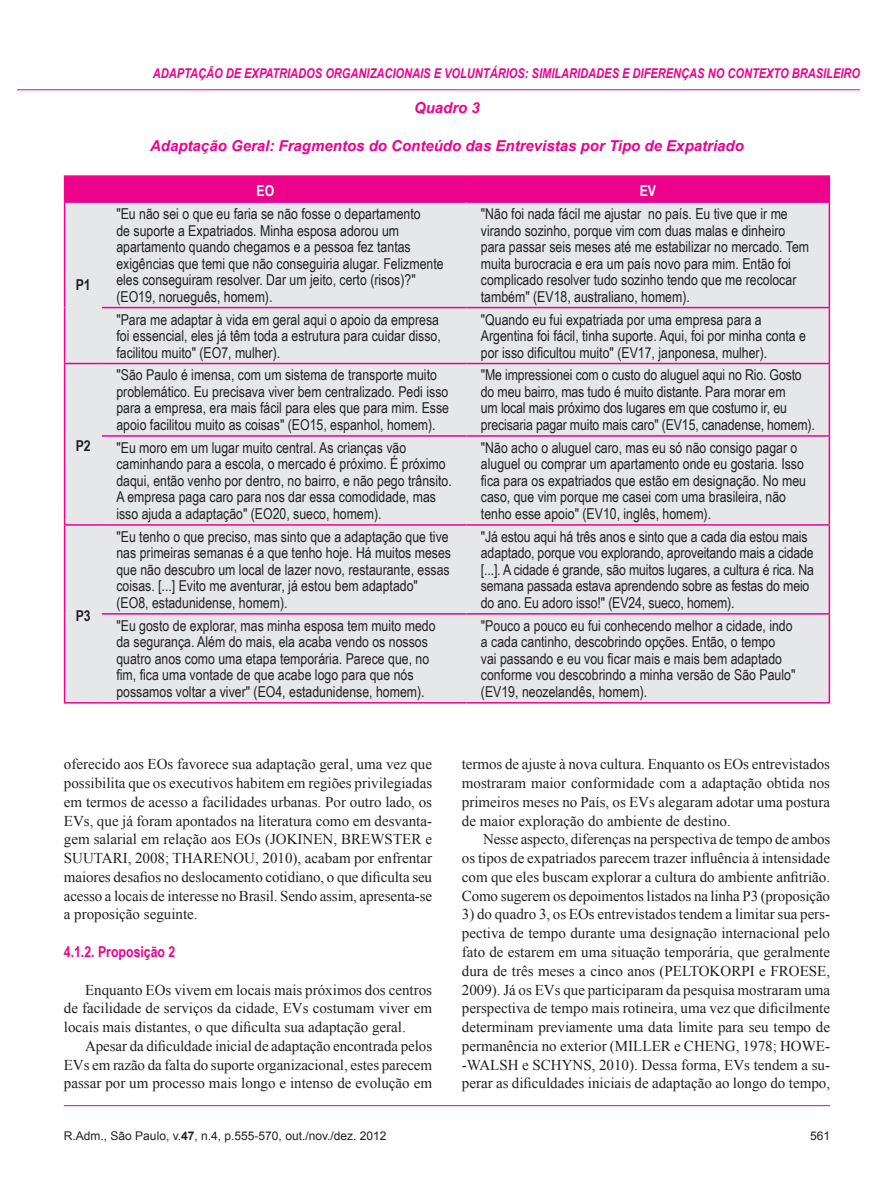
<style>
.page{position:relative;width:894px;height:1191px;background:#fff}
.page>*{position:absolute;margin:0;border:0;box-sizing:border-box;transform-origin:0 0}
.t1{font:15px/16.5px "Arial Narrow";color:#231f20}
.t2{font:15px/18.8px "Times New Roman";color:#231f20;text-align:justify}
.t3{font:italic 700 15px "Arial";color:#ed028c}
.t4{font:700 15px "Arial Narrow";color:#ed028c}
.t5{font:700 15px "Arial Narrow";color:#231f20}
.t6{font:700 15px "Arial Narrow";color:#fff}
.t7{font:italic 700 13.5px "Arial Narrow";color:#ed028c}
.t8{font:12px "Arial";color:#231f20}
.s1{font-weight:700}
</style>
<div class="page">
<hr style="left:64px;top:1105px;width:765px;height:1px;background:#ed028c">
<hr style="left:17px;top:89px;width:842px;height:1px;background:#ed028c">
<div style="left:65px;top:203px;width:763px;height:499px;background:#e6e7e9"></div>
<hr style="left:64px;top:175px;width:38px;height:2px;background:#ed028c">
<hr style="left:102px;top:175px;width:364px;height:2px;background:#ed028c">
<hr style="left:466px;top:175px;width:363px;height:2px;background:#ed028c">
<hr style="left:64px;top:201px;width:38px;height:2px;background:#ed028c">
<hr style="left:102px;top:201px;width:364px;height:2px;background:#ed028c">
<hr style="left:466px;top:201px;width:363px;height:2px;background:#ed028c">
<hr style="left:102px;top:307px;width:364px;height:1px;background:#ed028c">
<hr style="left:466px;top:307px;width:363px;height:1px;background:#ed028c">
<hr style="left:64px;top:363px;width:38px;height:1px;background:#ed028c">
<hr style="left:102px;top:363px;width:364px;height:1px;background:#ed028c">
<hr style="left:466px;top:363px;width:363px;height:1px;background:#ed028c">
<hr style="left:102px;top:435px;width:364px;height:2px;background:#ed028c">
<hr style="left:466px;top:435px;width:363px;height:2px;background:#ed028c">
<hr style="left:64px;top:524px;width:38px;height:1px;background:#ed028c">
<hr style="left:64px;top:702px;width:38px;height:1px;background:#ed028c">
<hr style="left:102px;top:524px;width:364px;height:1px;background:#ed028c">
<hr style="left:466px;top:524px;width:363px;height:1px;background:#ed028c">
<hr style="left:102px;top:613px;width:364px;height:1px;background:#ed028c">
<hr style="left:466px;top:613px;width:363px;height:1px;background:#ed028c">
<hr style="left:102px;top:702px;width:364px;height:1px;background:#ed028c">
<hr style="left:466px;top:702px;width:363px;height:1px;background:#ed028c">
<div style="left:64px;top:176px;width:765px;height:26px;background:#ed028c"></div>
<hr style="left:64px;top:203px;width:1px;height:104px;background:#ed028c">
<hr style="left:64px;top:307px;width:1px;height:56px;background:#ed028c">
<hr style="left:828px;top:203px;width:1px;height:104px;background:#ed028c">
<hr style="left:828px;top:308px;width:1px;height:55px;background:#ed028c">
<hr style="left:64px;top:364px;width:1px;height:72px;background:#ed028c">
<hr style="left:64px;top:436px;width:1px;height:88px;background:#ed028c">
<hr style="left:828px;top:364px;width:1px;height:71px;background:#ed028c">
<hr style="left:828px;top:437px;width:1px;height:87px;background:#ed028c">
<hr style="left:64px;top:525px;width:1px;height:89px;background:#ed028c">
<hr style="left:64px;top:614px;width:1px;height:88px;background:#ed028c">
<hr style="left:828px;top:525px;width:1px;height:88px;background:#ed028c">
<hr style="left:828px;top:614px;width:1px;height:88px;background:#ed028c">
<p class="t7" style="left:153px;top:63px;width:708px">ADAPTAÇÃO DE EXPATRIADOS ORGANIZACIONAIS E VOLUNTÁRIOS: SIMILARIDADES E DIFERENÇAS NO CONTEXTO BRASILEIRO</p>
<p class="t5" style="left:76px;top:273px;width:17px">P1</p>
<p class="t5" style="left:76px;top:434px;width:17px">P2</p>
<p class="t5" style="left:76px;top:604px;width:17px">P3</p>
<p class="t3" style="left:414px;top:98px;width:67px">Quadro 3</p>
<p class="t3" style="left:150px;top:136px;width:595px">Adaptação Geral: Fragmentos do Conteúdo das Entrevistas por Tipo de Expatriado</p>
<p class="t6" style="left:256px;top:179px;width:19px">EO</p>
<p class="t6" style="left:639px;top:179px;width:18px">EV</p>
<p class="t1" style="left:116px;top:205px;width:328px">"Eu não sei o que eu faria se não fosse o departamento<br>de suporte a Expatriados. Minha esposa adorou um apartamento quando chegamos e a pessoa fez tantas exigências que temi que não conseguiria alugar. Felizmente eles conseguiram resolver. Dar um jeito, certo (risos)?" (EO19, norueguês, homem).</p>
<p class="t1" style="left:480px;top:205px;width:329px">"Não foi nada fácil me ajustar no país. Eu tive que ir me virando sozinho, porque vim com duas malas e dinheiro para passar seis meses até me estabilizar no mercado. Tem muita burocracia e era um país novo para mim. Então foi complicado resolver tudo sozinho tendo que me recolocar também" (EV18, australiano, homem).</p>
<p class="t1" style="left:116px;top:310px;width:326px;text-align:justify">"Para me adaptar à vida em geral aqui o apoio da empresa foi essencial, eles já têm toda a estrutura para cuidar disso, facilitou muito" (EO7, mulher).</p>
<p class="t1" style="left:480px;top:310px;width:326px">"Quando eu fui expatriada por uma empresa para a<br>Argentina foi fácil, tinha suporte. Aqui, foi por minha conta e por isso dificultou muito" (EV17, janponesa, mulher).</p>
<p class="t1" style="left:116px;top:366px;width:334px">"São Paulo é imensa, com um sistema de transporte muito problemático. Eu precisava viver bem centralizado. Pedi isso para a empresa, era mais fácil para eles que para mim. Esse apoio facilitou muito as coisas" (EO15, espanhol, homem).</p>
<p class="t1" style="left:480px;top:366px;width:335px">"Me impressionei com o custo do aluguel aqui no Rio. Gosto do meu bairro, mas tudo é muito distante. Para morar em<br>um local mais próximo dos lugares em que costumo ir, eu precisaria pagar muito mais caro" (EV15, canadense, homem).</p>
<p class="t1" style="left:116px;top:439px;width:337px">"Eu moro em um lugar muito central. As crianças vão caminhando para a escola, o mercado é próximo. É próximo daqui, então venho por dentro, no bairro, e não pego trânsito.<br>A empresa paga caro para nos dar essa comodidade, mas isso ajuda a adaptação" (EO20, sueco, homem).</p>
<p class="t1" style="left:480px;top:439px;width:326px">"Não acho o aluguel caro, mas eu só não consigo pagar o aluguel ou comprar um apartamento onde eu gostaria. Isso fica para os expatriados que estão em designação. No meu caso, que vim porque me casei com uma brasileira, não tenho esse apoio" (EV10, inglês, homem).</p>
<p class="t1" style="left:116px;top:528px;width:336px">"Eu tenho o que preciso, mas sinto que a adaptação que tive nas primeiras semanas é a que tenho hoje. Há muitos meses que não descubro um local de lazer novo, restaurante, essas coisas. [...] Evito me aventurar, já estou bem adaptado" (EO8, estadunidense, homem).</p>
<p class="t1" style="left:480px;top:528px;width:334px">"Já estou aqui há três anos e sinto que a cada dia estou mais adaptado, porque vou explorando, aproveitando mais a cidade [...]. A cidade é grande, são muitos lugares, a cultura é rica. Na semana passada estava aprendendo sobre as festas do meio do ano. Eu adoro isso!" (EV24, sueco, homem).</p>
<p class="t1" style="left:116px;top:616px;width:320px">"Eu gosto de explorar, mas minha esposa tem muito medo da segurança. Além do mais, ela acaba vendo os nossos quatro anos como uma etapa temporária. Parece que, no fim, fica uma vontade de que acabe logo para que nós possamos voltar a viver" (EO4, estadunidense, homem).</p>
<p class="t1" style="left:480px;top:616px;width:316px">"Pouco a pouco eu fui conhecendo melhor a cidade, indo a cada cantinho, descobrindo opções. Então, o tempo<br>vai passando e eu vou ficar mais e mais bem adaptado conforme vou descobrindo a minha versão de São Paulo" (EV19, neozelandês, homem).</p>
<p class="t2" style="left:64px;top:755px;width:369px">oferecido aos EOs favorece sua adaptação geral, uma vez que possibilita que os executivos habitem em regiões privilegiadas em termos de acesso a facilidades urbanas. Por outro lado, os EVs, que já foram apontados na literatura como em desvanta&shy;gem salarial em relação aos EOs (JOKINEN, BREWSTER e SUUTARI, 2008; THARENOU, 2010), acabam por enfrentar maiores desafios no deslocamento cotidiano, o que dificulta seu acesso a locais de interesse no Brasil. Sendo assim, apresenta-se a proposição seguinte.</p>
<p class="t4" style="left:64px;top:940px;width:113px">4.1.2. Proposição 2</p>
<p class="t2" style="left:64px;top:980px;width:369px;text-indent:21px">Enquanto EOs vivem em locais mais próximos dos centros de facilidade de serviços da cidade, EVs costumam viver em locais mais distantes, o que dificulta sua adaptação geral.</p>
<p class="t2" style="left:64px;top:1036px;width:369px;text-indent:21px">Apesar da dificuldade inicial de adaptação encontrada pelos EVs em razão da falta do suporte organizacional, estes parecem passar por um processo mais longo e intenso de evolução em</p>
<p class="t2" style="left:461px;top:755px;width:369px">termos de ajuste à nova cultura. Enquanto os EOs entrevistados mostraram maior conformidade com a adaptação obtida nos primeiros meses no País, os EVs alegaram adotar uma postura de maior exploração do ambiente de destino.</p>
<p class="t2" style="left:461px;top:830px;width:369px;text-indent:21px">Nesse aspecto, diferenças na perspectiva de tempo de ambos os tipos de expatriados parecem trazer influência à intensidade com que eles buscam explorar a cultura do ambiente anfitrião.<br>Como sugerem os depoimentos listados na linha P3 (proposição</p>
<p class="t2" style="left:461px;top:905px;width:370px;text-align:center">3) do quadro 3, os EOs entrevistados tendem a limitar sua pers&shy;pectiva de tempo durante uma designação internacional pelo fato de estarem em uma situação temporária, que geralmente dura de três meses a cinco anos (PELTOKORPI e FROESE, 2009). Já os EVs que participaram da pesquisa mostraram uma perspectiva de tempo mais rotineira, uma vez que dificilmente determinam previamente uma data limite para seu tempo de permanência no exterior (MILLER e CHENG, 1978; HOWE-WALSH e SCHYNS, 2010). Dessa forma, EVs tendem a su&shy;perar as dificuldades iniciais de adaptação ao longo do tempo,</p>
<p class="t8" style="left:64px;top:1128px;width:324px">R.Adm., São Paulo, v.<span class="s1">47</span>, n.4, p.555-570, out./nov./dez. 2012</p>
<p class="t8" style="left:809px;top:1128px;width:22px">561</p>
</div>
